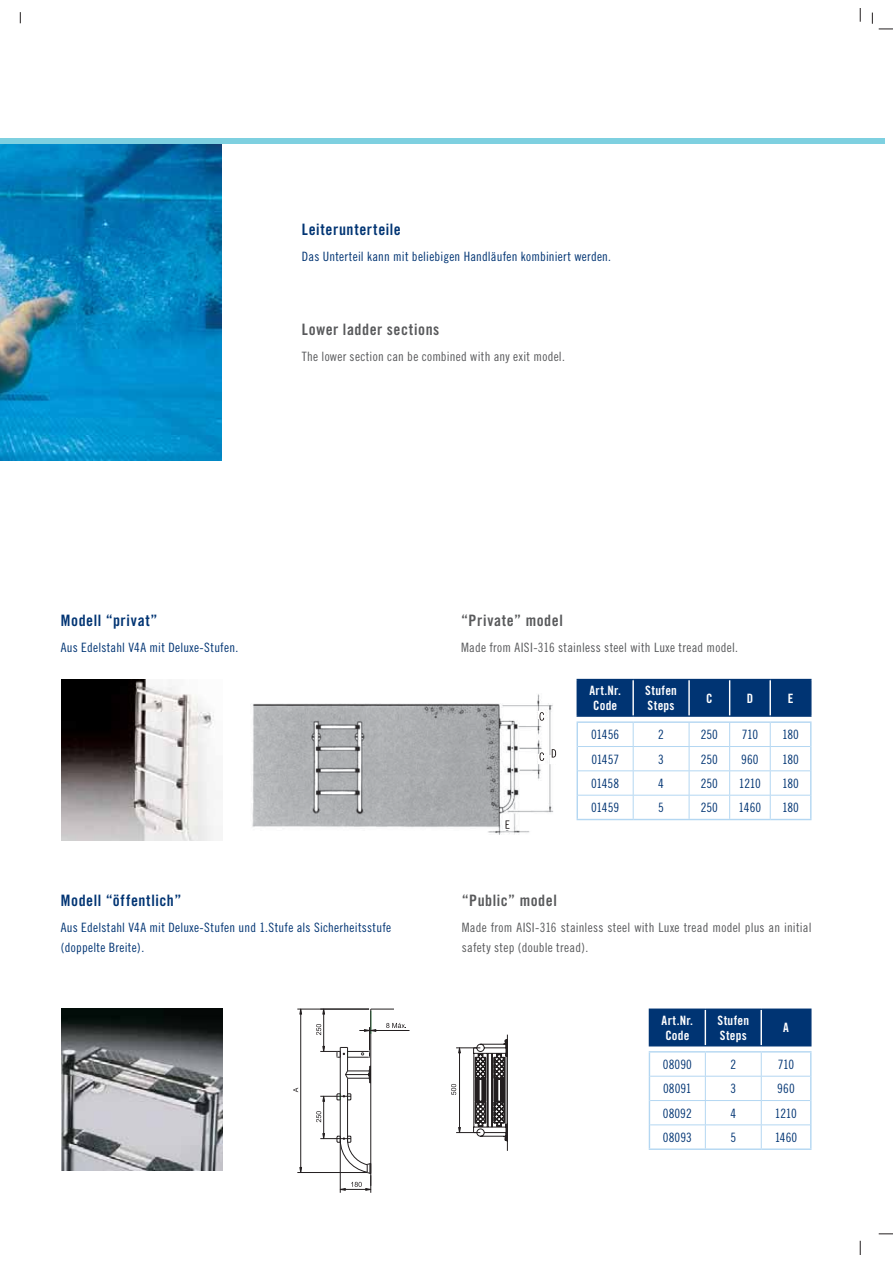
<style>
.page{position:relative;width:893px;height:1263px;background:#fff}
.page>*{position:absolute;margin:0;border:0;box-sizing:border-box;transform-origin:0 0}
.t1{font:15.75px "Trade Gothic Bold Cond Twenty";letter-spacing:.035em;color:#003473}
.t2{font:15.75px "Trade Gothic Bold Cond Twenty";letter-spacing:.035em;color:#58595b}
.t3{font:12.9px/20.1px "Trade Gothic Cond Eighteen";letter-spacing:.015em;color:#003473}
.t4{font:12.9px/20.1px "Trade Gothic Cond Eighteen";letter-spacing:.02em;color:#58595b}
.t5{font:12.9px/15.5px "Trade Gothic Bold Cond Twenty";letter-spacing:.02em;color:#fff}
</style>
<div class="page">
<div style="left:0;top:138px;width:884px;height:6px;background:#7ed0e0"></div>
<svg style="left:872px;top:12px;width:1px;height:12px"></svg>
<svg style="left:860px;top:9px;width:1px;height:13px"></svg>
<svg style="left:879px;top:29px;width:14px;height:1px"></svg>
<svg style="left:860px;top:1241px;width:1px;height:13px"></svg>
<svg style="left:879px;top:1234px;width:14px;height:1px"></svg>
<img style="left:0;top:144px;width:221px;height:316px">
<img style="left:61px;top:679px;width:153px;height:162px">
<img style="left:61px;top:1009px;width:162px;height:161px">
<div style="left:650px;top:1010px;width:160px;height:35px;background:#003473"></div>
<hr style="left:649px;top:1009px;width:56px;height:1px;background:#003473">
<hr style="left:649px;top:1010px;width:1px;height:35px;background:#003473">
<hr style="left:705px;top:1009px;width:56px;height:1px;background:#003473">
<hr style="left:761px;top:1009px;width:50px;height:1px;background:#003473">
<hr style="left:649px;top:1045px;width:112px;height:1px;background:#003473">
<hr style="left:761px;top:1045px;width:50px;height:1px;background:#003473">
<hr style="left:760px;top:1010px;width:2px;height:35px;background:#fff">
<hr style="left:650px;top:1076px;width:111px;height:1px;background:#b4d7f2">
<hr style="left:761px;top:1076px;width:49px;height:1px;background:#b4d7f2">
<hr style="left:650px;top:1100px;width:111px;height:1px;background:#b4d7f2">
<hr style="left:761px;top:1100px;width:49px;height:1px;background:#b4d7f2">
<hr style="left:650px;top:1125px;width:111px;height:1px;background:#b4d7f2">
<svg style="left:705px;top:1053px;width:1px;height:96px"></svg>
<hr style="left:761px;top:1125px;width:49px;height:1px;background:#b4d7f2">
<svg style="left:761px;top:1053px;width:1px;height:96px"></svg>
<hr style="left:649px;top:1051px;width:56px;height:2px;background:#b4d7f2">
<hr style="left:705px;top:1051px;width:56px;height:2px;background:#b4d7f2">
<hr style="left:761px;top:1051px;width:50px;height:2px;background:#b4d7f2">
<svg style="left:649px;top:1053px;width:1px;height:96px"></svg>
<svg style="left:810px;top:1053px;width:1px;height:96px"></svg>
<hr style="left:649px;top:1149px;width:112px;height:1px;background:#b4d7f2">
<hr style="left:761px;top:1149px;width:50px;height:1px;background:#b4d7f2">
<hr style="left:810px;top:1010px;width:1px;height:35px;background:#003473">
<hr style="left:705px;top:1010px;width:1px;height:35px;background:#fff">
<div style="left:578px;top:680px;width:232px;height:35px;background:#003473"></div>
<hr style="left:576px;top:679px;width:57px;height:1px;background:#003473">
<hr style="left:576px;top:680px;width:2px;height:35px;background:#003473">
<hr style="left:633px;top:679px;width:137px;height:1px;background:#003473">
<hr style="left:770px;top:679px;width:41px;height:1px;background:#003473">
<hr style="left:576px;top:715px;width:57px;height:2px;background:#003473">
<hr style="left:633px;top:715px;width:137px;height:2px;background:#003473">
<hr style="left:770px;top:715px;width:41px;height:2px;background:#003473">
<hr style="left:688px;top:680px;width:2px;height:35px;background:#fff">
<hr style="left:729px;top:680px;width:1px;height:35px;background:#fff">
<hr style="left:769px;top:680px;width:2px;height:35px;background:#fff">
<hr style="left:576px;top:721px;width:57px;height:2px;background:#b4d7f2">
<hr style="left:576px;top:723px;width:2px;height:24px;background:#b4d7f2">
<hr style="left:633px;top:721px;width:137px;height:2px;background:#b4d7f2">
<hr style="left:770px;top:721px;width:41px;height:2px;background:#b4d7f2">
<hr style="left:576px;top:747px;width:2px;height:24px;background:#b4d7f2">
<hr style="left:576px;top:771px;width:2px;height:24px;background:#b4d7f2">
<hr style="left:576px;top:795px;width:2px;height:24px;background:#b4d7f2">
<svg style="left:810px;top:723px;width:1px;height:96px"></svg>
<hr style="left:576px;top:819px;width:57px;height:1px;background:#b4d7f2">
<hr style="left:633px;top:819px;width:137px;height:1px;background:#b4d7f2">
<hr style="left:770px;top:819px;width:41px;height:1px;background:#b4d7f2">
<hr style="left:810px;top:680px;width:1px;height:35px;background:#003473">
<hr style="left:632px;top:680px;width:2px;height:35px;background:#fff">
<hr style="left:578px;top:746px;width:55px;height:1px;background:#b4d7f2">
<hr style="left:633px;top:746px;width:56px;height:1px;background:#b4d7f2">
<hr style="left:689px;top:746px;width:41px;height:1px;background:#b4d7f2">
<hr style="left:730px;top:746px;width:40px;height:1px;background:#b4d7f2">
<hr style="left:770px;top:746px;width:40px;height:1px;background:#b4d7f2">
<hr style="left:578px;top:770px;width:55px;height:1px;background:#b4d7f2">
<hr style="left:633px;top:770px;width:56px;height:1px;background:#b4d7f2">
<hr style="left:689px;top:770px;width:41px;height:1px;background:#b4d7f2">
<hr style="left:730px;top:770px;width:40px;height:1px;background:#b4d7f2">
<hr style="left:770px;top:770px;width:40px;height:1px;background:#b4d7f2">
<hr style="left:578px;top:795px;width:55px;height:1px;background:#b4d7f2">
<hr style="left:633px;top:795px;width:56px;height:1px;background:#b4d7f2">
<svg style="left:633px;top:723px;width:1px;height:96px"></svg>
<hr style="left:689px;top:795px;width:41px;height:1px;background:#b4d7f2">
<svg style="left:689px;top:723px;width:1px;height:96px"></svg>
<hr style="left:730px;top:795px;width:40px;height:1px;background:#b4d7f2">
<svg style="left:729px;top:723px;width:1px;height:96px"></svg>
<hr style="left:770px;top:795px;width:40px;height:1px;background:#b4d7f2">
<svg style="left:770px;top:723px;width:1px;height:96px"></svg>
<svg style="left:293px;top:1008px;width:215px;height:185px"></svg>
<img style="left:252px;top:694px;width:305px;height:140px">
<div style="left:538px;top:754px;width:7px;height:10px;background:#fff"></div>
<div style="left:550px;top:755px;width:7px;height:9px;background:#fff"></div>
<svg style="left:539px;top:712px;width:5px;height:9px"></svg>
<svg style="left:539px;top:752px;width:5px;height:9px"></svg>
<svg style="left:552px;top:749px;width:4px;height:9px"></svg>
<svg style="left:505px;top:820px;width:4px;height:9px"></svg>
<p class="t1" style="left:302px;top:224px;width:101px">Leiterunterteile</p>
<p class="t3" style="left:302px;top:247px;width:311px">Das Unterteil kann mit beliebigen Handläufen kombiniert werden.</p>
<p class="t2" style="left:302px;top:324px;width:139px">Lower ladder sections</p>
<p class="t4" style="left:302px;top:347px;width:265px">The lower section can be combined with any exit model.</p>
<p class="t1" style="left:61px;top:614px;width:98px">Modell “privat”</p>
<p class="t3" style="left:61px;top:638px;width:179px">Aus Edelstahl V4A mit Deluxe-Stufen.</p>
<p class="t2" style="left:461px;top:614px;width:103px">“Private” model</p>
<p class="t4" style="left:461px;top:638px;width:278px">Made from AISI-316 stainless steel with Luxe tread model.</p>
<p class="t5" style="left:589px;top:684px;width:33px">Art.Nr.<br>Code</p>
<p class="t5" style="left:645px;top:684px;width:33px">Stufen<br>Steps</p>
<p class="t5" style="left:706px;top:691px;width:8px">C</p>
<p class="t5" style="left:747px;top:691px;width:8px">D</p>
<p class="t5" style="left:788px;top:691px;width:7px">E</p>
<p class="t3" style="left:591px;top:726px;width:29px">01456</p>
<p class="t3" style="left:658px;top:726px;width:7px">2</p>
<p class="t3" style="left:701px;top:726px;width:19px">250</p>
<p class="t3" style="left:742px;top:726px;width:18px">710</p>
<p class="t3" style="left:782px;top:726px;width:19px">180</p>
<p class="t3" style="left:591px;top:750px;width:29px">01457</p>
<p class="t3" style="left:658px;top:750px;width:7px">3</p>
<p class="t3" style="left:701px;top:750px;width:19px">250</p>
<p class="t3" style="left:741px;top:750px;width:19px">960</p>
<p class="t3" style="left:782px;top:750px;width:19px">180</p>
<p class="t3" style="left:591px;top:774px;width:30px">01458</p>
<p class="t3" style="left:658px;top:774px;width:7px">4</p>
<p class="t3" style="left:701px;top:774px;width:19px">250</p>
<p class="t3" style="left:739px;top:774px;width:24px">1210</p>
<p class="t3" style="left:782px;top:774px;width:19px">180</p>
<p class="t3" style="left:591px;top:799px;width:29px">01459</p>
<p class="t3" style="left:658px;top:799px;width:7px">5</p>
<p class="t3" style="left:701px;top:799px;width:19px">250</p>
<p class="t3" style="left:738px;top:799px;width:24px">1460</p>
<p class="t3" style="left:782px;top:799px;width:19px">180</p>
<p class="t1" style="left:61px;top:895px;width:122px">Modell “öffentlich”</p>
<p class="t3" style="left:61px;top:918px;width:332px">Aus Edelstahl V4A mit Deluxe-Stufen und 1.Stufe als Sicherheitsstufe (doppelte Breite).</p>
<p class="t2" style="left:462px;top:895px;width:97px">“Public” model</p>
<p class="t4" style="left:462px;top:918px;width:351px">Made from AISI-316 stainless steel with Luxe tread model plus an initial safety step (double tread).</p>
<p class="t5" style="left:662px;top:1013px;width:33px">Art.Nr.<br>Code</p>
<p class="t5" style="left:717px;top:1013px;width:33px">Stufen<br>Steps</p>
<p class="t5" style="left:783px;top:1021px;width:7px">A</p>
<p class="t3" style="left:663px;top:1055px;width:31px">08090</p>
<p class="t3" style="left:730px;top:1055px;width:7px">2</p>
<p class="t3" style="left:778px;top:1055px;width:18px">710</p>
<p class="t3" style="left:663px;top:1080px;width:30px">08091</p>
<p class="t3" style="left:730px;top:1080px;width:7px">3</p>
<p class="t3" style="left:777px;top:1080px;width:19px">960</p>
<p class="t3" style="left:663px;top:1104px;width:30px">08092</p>
<p class="t3" style="left:730px;top:1104px;width:7px">4</p>
<p class="t3" style="left:775px;top:1104px;width:24px">1210</p>
<p class="t3" style="left:663px;top:1129px;width:30px">08093</p>
<p class="t3" style="left:730px;top:1129px;width:7px">5</p>
<p class="t3" style="left:775px;top:1129px;width:24px">1460</p>
</div>
